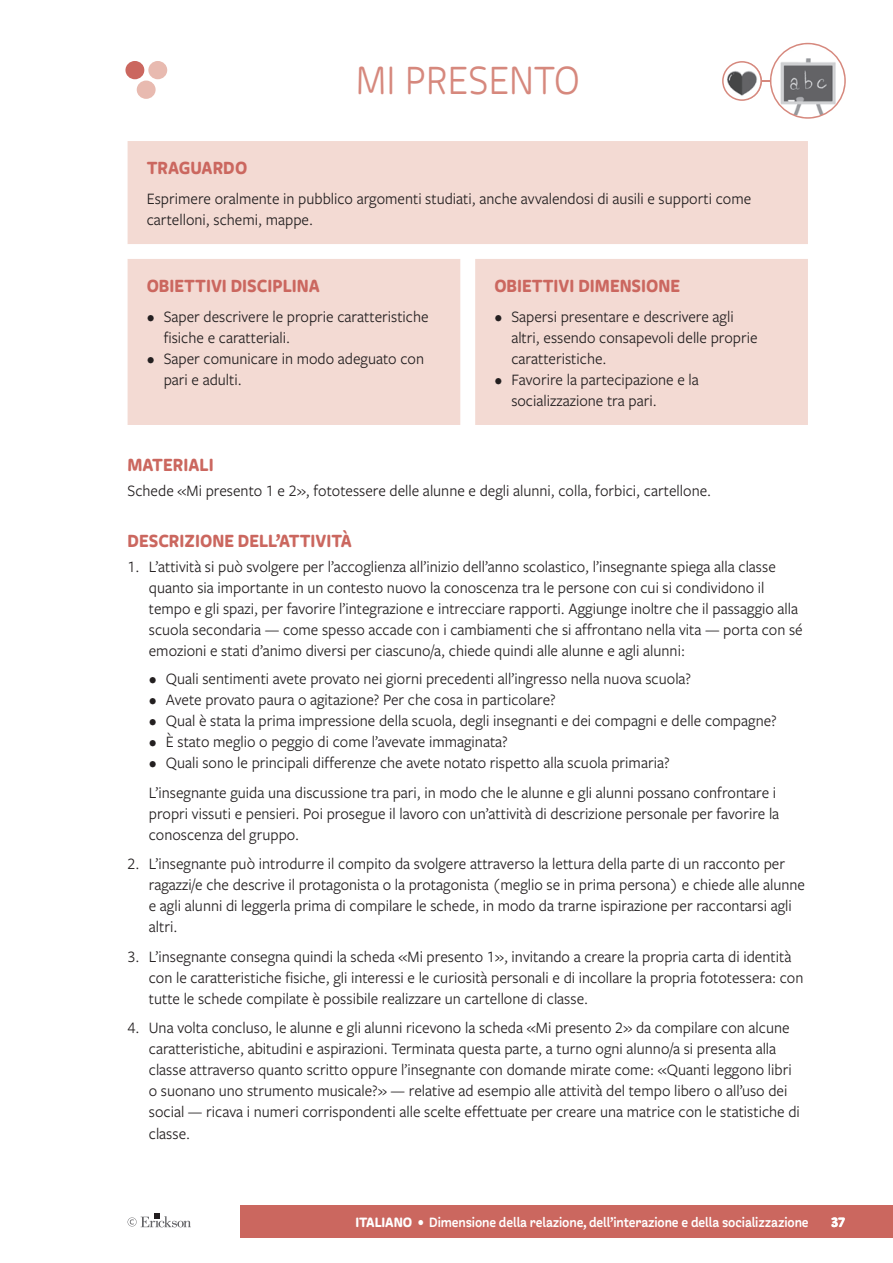
<style>
.page{position:relative;width:893px;height:1263px;background:#fff}
.page>*{position:absolute;margin:0;border:0;box-sizing:border-box;transform-origin:0 0}
.t1{font:43.5px "Freight Round Pro";color:#d6887d;scale:.9 1}
.t2{font:700 19.5px "Freight Round Pro";color:#cb675f;scale:.9 1}
.t3{font:16.5px/21px "Freight Sans Pro";color:#231f20}
.t4{font:15px "Freight Round Pro Semi";letter-spacing:-.01em;color:#fff;scale:.9 1}
.t5{font:700 15px "Freight Round Pro";color:#fff;scale:.9 1}
.s1{font-family:"Freight Round Pro";font-weight:700}
</style>
<div class="page">
<svg style="left:128px;top:1213px;width:63px;height:14px"></svg>
<div style="left:240px;top:1205px;width:653px;height:33px;background:#cb675f"></div>
<svg style="left:722px;top:43px;width:124px;height:76px"></svg>
<div style="left:128px;top:141px;width:680px;height:284px;background:#f3dad3"></div>
<div style="left:125px;top:61px;width:19px;height:18px;background:#cb675f;border-radius:50%"></div>
<div style="left:148px;top:61px;width:19px;height:18px;background:#e8bab0;border-radius:50%"></div>
<div style="left:137px;top:81px;width:19px;height:18px;background:#e8bab0;border-radius:50%"></div>
<svg style="left:148px;top:315px;width:6px;height:6px"></svg>
<svg style="left:148px;top:357px;width:6px;height:6px"></svg>
<svg style="left:495px;top:315px;width:6px;height:6px"></svg>
<svg style="left:495px;top:378px;width:6px;height:6px"></svg>
<h1 class="t1" style="left:356px;top:54px;width:250px">MI PRESENTO</h1>
<p class="t2" style="left:147px;top:156px;width:113px">TRAGUARDO</p>
<p class="t3" style="left:147px;top:187px;width:606px">Esprimere oralmente in pubblico argomenti studiati, anche avvalendosi di ausili e supporti come cartelloni, schemi, mappe.</p>
<p class="t2" style="left:147px;top:274px;width:194px">OBIETTIVI DISCIPLINA</p>
<p class="t3" style="left:164px;top:305px;width:266px">Saper descrivere le proprie caratteristiche fisiche e caratteriali.<br>Saper comunicare in modo adeguato con pari e adulti.</p>
<p class="t2" style="left:494px;top:274px;width:208px">OBIETTIVI DIMENSIONE</p>
<p class="t3" style="left:511px;top:305px;width:248px">Sapersi presentare e descrivere agli altri, essendo consapevoli delle proprie caratteristiche.<br>Favorire la partecipazione e la socializzazione tra pari.</p>
<p class="t2" style="left:128px;top:453px;width:97px">MATERIALI</p>
<p class="t3" style="left:128px;top:479px;width:585px">Schede «Mi presento 1 e 2», fototessere delle alunne e degli alunni, colla, forbici, cartellone.</p>
<p class="t2" style="left:128px;top:529px;width:251px">DESCRIZIONE DELL’ATTIVITÀ</p>
<p class="t3" style="left:149px;top:555px;width:655px;text-indent:-21px">1. L’attività si può svolgere per l’accoglienza all’inizio dell’anno scolastico, l’insegnante spiega alla classe quanto sia importante in un contesto nuovo la conoscenza tra le persone con cui si condividono il tempo e gli spazi, per favorire l’integrazione e intrecciare rapporti. Aggiunge inoltre che il passaggio alla scuola secondaria — come spesso accade con i cambiamenti che si affrontano nella vita — porta con sé emozioni e stati d’animo diversi per ciascuno/a, chiede quindi alle alunne e agli alunni:</p>
<p class="t3" style="left:166px;top:668px;width:612px">Quali sentimenti avete provato nei giorni precedenti all’ingresso nella nuova scuola?<br>Avete provato paura o agitazione? Per che cosa in particolare?<br>Qual è stata la prima impressione della scuola, degli insegnanti e dei compagni e delle compagne?<br>È stato meglio o peggio di come l’avevate immaginata?<br>Quali sono le principali differenze che avete notato rispetto alla scuola primaria?</p>
<p class="t3" style="left:149px;top:781px;width:632px">L’insegnante guida una discussione tra pari, in modo che le alunne e gli alunni possano confrontare i propri vissuti e pensieri. Poi prosegue il lavoro con un’attività di descrizione personale per favorire la conoscenza del gruppo.</p>
<p class="t3" style="left:149px;top:853px;width:658px;text-indent:-21px">2. L’insegnante può introdurre il compito da svolgere attraverso la lettura della parte di un racconto per ragazzi/e che descrive il protagonista o la protagonista (meglio se in prima persona) e chiede alle alunne e agli alunni di leggerla prima di compilare le schede, in modo da trarne ispirazione per raccontarsi agli altri.</p>
<p class="t3" style="left:149px;top:945px;width:656px;text-indent:-21px">3. L’insegnante consegna quindi la scheda «Mi presento 1», invitando a creare la propria carta di identità con le caratteristiche fisiche, gli interessi e le curiosità personali e di incollare la propria fototessera: con tutte le schede compilate è possibile realizzare un cartellone di classe.</p>
<p class="t3" style="left:149px;top:1017px;width:653px;text-indent:-21px">4. Una volta concluso, le alunne e gli alunni ricevono la scheda «Mi presento 2» da compilare con alcune caratteristiche, abitudini e aspirazioni. Terminata questa parte, a turno ogni alunno/a si presenta alla classe attraverso quanto scritto oppure l’insegnante con domande mirate come: «Quanti leggono libri o suonano uno strumento musicale?» — relative ad esempio alle attività del tempo libero o all’uso dei social — ricava i numeri corrispondenti alle scelte effettuate per creare una matrice con le statistiche di classe.</p>
<p class="t4" style="left:355px;top:1213px;width:505px"><span class="s1">ITALIANO</span> Dimensione della relazione, dell’interazione e della socializzazione</p>
<p class="t5" style="left:831px;top:1213px;width:17px">37</p>
</div>
